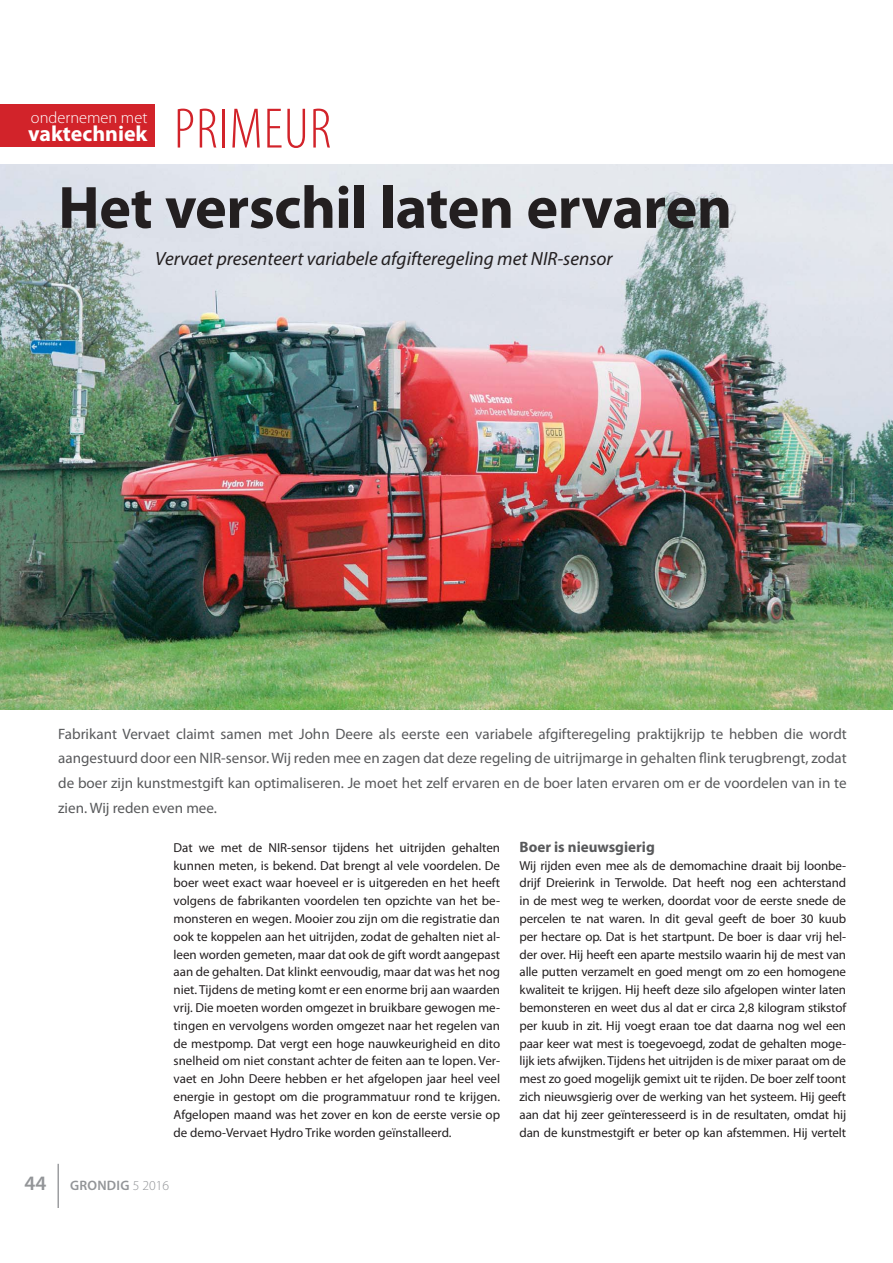
<style>
.page{position:relative;width:893px;height:1263px;background:#fff}
.page>*{position:absolute;margin:0;border:0;box-sizing:border-box;transform-origin:0 0}
.t1{font:700 60.3px "Myriad Pro";letter-spacing:-.01em;color:#231f20}
.t2{font:300 condensed 57.45px "Myriad Pro";letter-spacing:.02em;color:#d2232a}
.t3{font:700 21.9px "Myriad Pro";color:#fff}
.t4{font:italic 19.2px "Myriad Pro";color:#231f20}
.t5{font:300 16.5px "Myriad Pro";color:#fff}
.t6{font:15px/24.6px "Myriad Pro";color:#58595b;text-align:justify}
.t7{font:700 15px "Myriad Pro";color:#58595b}
.t8{font:600 13.65px "Myriad Pro";letter-spacing:.02em;color:#939598}
.t9{font:13.05px/17.9px "Myriad Pro";letter-spacing:-.01em;color:#231f20;text-align:justify}
.s1{font-size:20.55px}
.s2{font-weight:300}
</style>
<div class="page">
<hr style="left:58px;top:1164px;width:1px;height:44px;background:#939598">
<div style="left:0;top:104px;width:154px;height:43px;background:#d2232a"></div>
<img style="left:0;top:165px;width:893px;height:545px">
<h2 class="t2" style="left:174px;top:94px;width:158px">PRIMEUR</h2>
<h1 class="t1" style="left:58px;top:172px;width:675px">Het verschil laten ervaren</h1>
<p class="t5" style="left:31px;top:108px;width:118px">ondernemen met</p>
<h3 class="t3" style="left:28px;top:120px;width:121px">vaktechniek</h3>
<h3 class="t4" style="left:155px;top:251px;width:459px">Vervaet presenteert variabele afgifteregeling met NIR-sensor</h3>
<p class="t6" style="left:58px;top:722px;width:790px">Fabrikant Vervaet claimt samen met John Deere als eerste een variabele afgifteregeling praktijkrijp te hebben die wordt aangestuurd door een NIR-sensor. Wij reden mee en zagen dat deze regeling de uitrijmarge in gehalten flink terugbrengt, zodat de boer zijn kunstmestgift kan optimaliseren. Je moet het zelf ervaren en de boer laten ervaren om er de voordelen van in te zien. Wij reden even mee.</p>
<p class="t9" style="left:174px;top:839px;width:328px">Dat we met de NIR-sensor tijdens het uitrijden gehalten kunnen meten, is bekend. Dat brengt al vele voordelen. De boer weet exact waar hoeveel er is uitgereden en het heeft volgens de fabrikanten voordelen ten opzichte van het be&shy;monsteren en wegen. Mooier zou zijn om die registratie dan ook te koppelen aan het uitrijden, zodat de gehalten niet al&shy;leen worden gemeten, maar dat ook de gift wordt aangepast aan de gehalten. Dat klinkt eenvoudig, maar dat was het nog niet. Tijdens de meting komt er een enorme brij aan waarden vrij. Die moeten worden omgezet in bruikbare gewogen me&shy;tingen en vervolgens worden omgezet naar het regelen van de mestpomp. Dat vergt een hoge nauwkeurigheid en dito snelheid om niet constant achter de feiten aan te lopen. Ver&shy;vaet en John Deere hebben er het afgelopen jaar heel veel energie in gestopt om die programmatuur rond te krijgen.<br>Afgelopen maand was het zover en kon de eerste versie op de demo-Vervaet Hydro Trike worden geïnstalleerd.</p>
<p class="t7" style="left:519px;top:838px;width:137px">Boer is nieuwsgierig</p>
<p class="t9" style="left:519px;top:857px;width:328px">Wij rijden even mee als de demomachine draait bij loonbe&shy;drijf Dreierink in Terwolde. Dat heeft nog een achterstand in de mest weg te werken, doordat voor de eerste snede de percelen te nat waren. In dit geval geeft de boer 30 kuub per hectare op. Dat is het startpunt. De boer is daar vrij hel&shy;der over. Hij heeft een aparte mestsilo waarin hij de mest van alle putten verzamelt en goed mengt om zo een homogene kwaliteit te krijgen. Hij heeft deze silo afgelopen winter laten bemonsteren en weet dus al dat er circa 2,8 kilogram stikstof per kuub in zit. Hij voegt eraan toe dat daarna nog wel een paar keer wat mest is toegevoegd, zodat de gehalten moge&shy;lijk iets afwijken. Tijdens het uitrijden is de mixer paraat om de mest zo goed mogelijk gemixt uit te rijden. De boer zelf toont zich nieuwsgierig over de werking van het systeem. Hij geeft aan dat hij zeer geïnteresseerd is in de resultaten, omdat hij dan de kunstmestgift er beter op kan afstemmen. Hij vertelt</p>
<p class="t8" style="left:25px;top:1177px;width:146px"><span class="s1">44</span> GRONDIG <span class="s2">5 2016</span></p>
</div>
